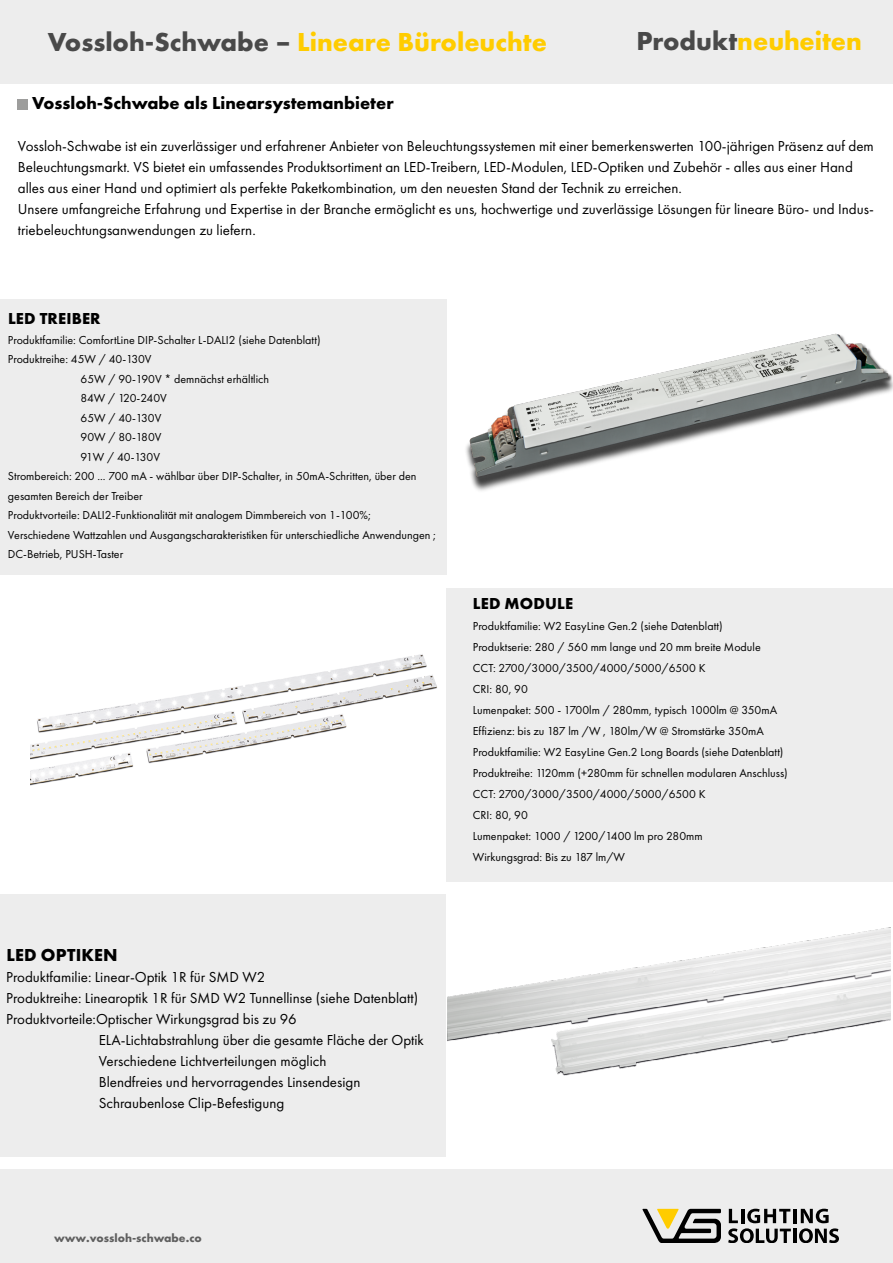
<style>
.page{position:relative;width:893px;height:1263px;background:#fff}
.page>*{position:absolute;margin:0;border:0;box-sizing:border-box;transform-origin:0 0}
.t1{font:700 27px "Futura PT";color:#fc0}
.t2{font:700 18px "Futura PT";color:#000}
.t3{font:700 16.5px "Futura PT";letter-spacing:.01em;color:#000}
.t4{font:15px/21px "Futura PT";color:#000}
.t5{font:12px/21px "Futura PT";color:#000}
.t6{font:700 12px "Futura PT";color:#5f5f5f}
.t7{font:12px "Futura PT";letter-spacing:-.025em;color:#000}
.s1{color:#494949}
.s2{color:#ededed}
</style>
<div class="page">
<div style="left:0;top:0;width:893px;height:84px;background:#ededed"></div>
<div style="left:0;top:894px;width:445px;height:263px;background:#ededed"></div>
<img style="left:448px;top:927px;width:443px;height:149px">
<div style="left:0;top:1170px;width:893px;height:93px;background:#ededed"></div>
<svg style="left:642px;top:1209px;width:79px;height:34px"></svg>
<hr style="left:794px;top:1209px;width:3px;height:14px;background:#000">
<svg style="left:799px;top:1209px;width:40px;height:34px"></svg>
<hr style="left:794px;top:1228px;width:3px;height:15px;background:#000">
<svg style="left:728px;top:1209px;width:63px;height:34px"></svg>
<div style="left:18px;top:99px;width:10px;height:10px;background:#9d9d9c"></div>
<div style="left:0;top:299px;width:447px;height:276px;background:#ededed"></div>
<img style="left:467px;top:333px;width:426px;height:158px">
<div style="left:447px;top:588px;width:446px;height:293px;background:#ededed"></div>
<img style="left:30px;top:654px;width:407px;height:132px">
<h1 class="t1" style="left:48px;top:24px;width:501px"><span class="s1">Vossloh-Schwabe –</span> Lineare Büroleuchte</h1>
<h1 class="t1" style="left:636px;top:24px;width:227px"><span class="s1">Produkt</span>neuheiten</h1>
<h2 class="t2" style="left:32px;top:92px;width:363px">Vossloh-Schwabe als Linearsystemanbieter</h2>
<p class="t4" style="left:18px;top:136px;width:857px">Vossloh-Schwabe ist ein zuverlässiger und erfahrener Anbieter von Beleuchtungssystemen mit einer bemerkenswerten 100-jährigen Präsenz auf dem Beleuchtungsmarkt. VS bietet ein umfassendes Produktsortiment an LED-Treibern, LED-Modulen, LED-Optiken und Zubehör - alles aus einer Hand alles aus einer Hand und optimiert als perfekte Paketkombination, um den neuesten Stand der Technik zu erreichen.<br>Unsere umfangreiche Erfahrung und Expertise in der Branche ermöglicht es uns, hochwertige und zuverlässige Lösungen für lineare Büro- und Indus&shy;triebeleuchtungsanwendungen zu liefern.</p>
<h3 class="t3" style="left:8px;top:308px;width:94px">LED TREIBER</h3>
<p class="t5" style="left:8px;top:329px;width:314px">Produktfamilie: ComfortLine DIP-Schalter L-DALI2 (siehe Datenblatt)</p>
<p class="t5" style="left:8px;top:348px;width:145px">Produktreihe: 45W / 40-130V</p>
<p class="t5" style="left:81px;top:368px;width:190px">65W / 90-190V * demnächst erhältlich</p>
<p class="t7" style="left:81px;top:391px;width:88px">84W / 120-240V</p>
<p class="t5" style="left:81px;top:407px;width:82px">65W / 40-130V</p>
<p class="t5" style="left:81px;top:426px;width:82px">90W / 80-180V</p>
<p class="t5" style="left:81px;top:446px;width:81px">91W / 40-130V</p>
<p class="t5" style="left:8px;top:465px;width:410px">Strombereich: 200 ... 700 mA - wählbar über DIP-Schalter, in 50mA-Schritten, über den</p>
<p class="t5" style="left:8px;top:485px;width:136px">gesamten Bereich der Treiber</p>
<p class="t5" style="left:8px;top:504px;width:364px">Produktvorteile: DALI2-Funktionalität mit analogem Dimmbereich von 1-100%;</p>
<p class="t5" style="left:8px;top:524px;width:430px">Verschiedene Wattzahlen und Ausgangscharakteristiken für unterschiedliche Anwendungen ;</p>
<p class="t5" style="left:8px;top:543px;width:117px">DC-Betrieb, PUSH-Taster</p>
<h2 class="t2" style="left:6px;top:943px;width:113px">LED OPTIKEN</h2>
<p class="t4" style="left:6px;top:966px;width:261px">Produktfamilie: Linear-Optik 1R für SMD W2</p>
<p class="t4" style="left:6px;top:987px;width:413px">Produktreihe: Linearoptik 1R für SMD W2 Tunnellinse (siehe Datenblatt)</p>
<p class="t4" style="left:6px;top:1008px;width:292px">Produktvorteile:Optischer Wirkungsgrad bis zu 96</p>
<p class="t4" style="left:99px;top:1029px;width:327px">ELA-Lichtabstrahlung über die gesamte Fläche der Optik</p>
<p class="t4" style="left:99px;top:1050px;width:229px">Verschiedene Lichtverteilungen möglich</p>
<p class="t4" style="left:99px;top:1071px;width:263px">Blendfreies und hervorragendes Linsendesign</p>
<p class="t4" style="left:99px;top:1092px;width:187px">Schraubenlose Clip-Befestigung</p>
<h3 class="t3" style="left:473px;top:593px;width:102px">LED MODULE</h3>
<p class="t5" style="left:473px;top:616px;width:316px">Produktfamilie: W2 EasyLine Gen.2 (siehe Datenblatt)<br>Produktserie: 280 / 560 mm lange und 20 mm breite Module<br>CCT: 2700/3000/3500/4000/5000/6500 K<br>CRI: 80, 90<br>Lumenpaket: 500 - 1700lm / 280mm, typisch 1000lm @ 350mA Effizienz: bis zu 187 lm /W , 180lm/W @ Stromstärke 350mA Produktfamilie: W2 EasyLine Gen.2 Long Boards (siehe Datenblatt)<br>Produktreihe: 1120mm (+280mm für schnellen modularen Anschluss)<br>CCT: 2700/3000/3500/4000/5000/6500 K<br>CRI: 80, 90<br>Lumenpaket: 1000 / 1200/1400 lm pro 280mm<br>Wirkungsgrad: Bis zu 187 lm/W</p>
<p class="t6" style="left:54px;top:1230px;width:160px">www.vossloh-schwabe.co<span class="s2">m</span></p>
</div>
